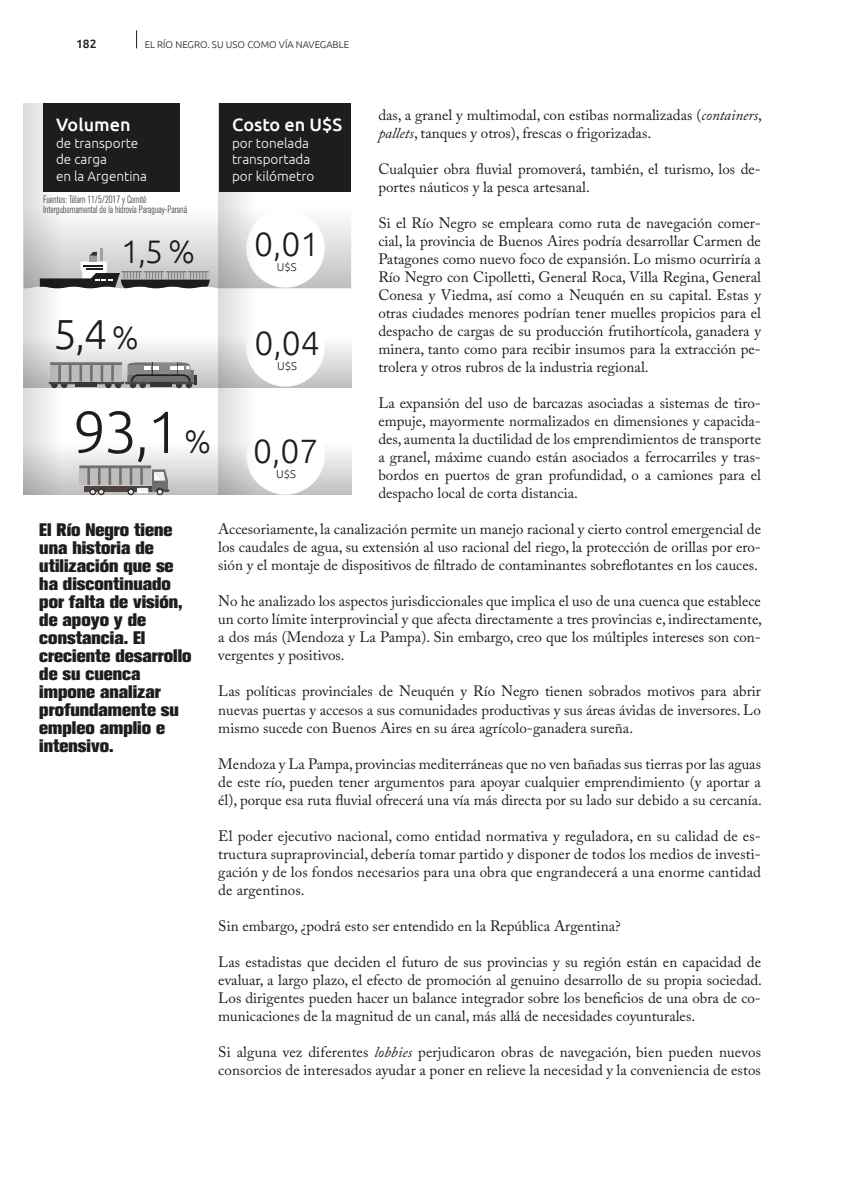
<style>
.page{position:relative;width:850px;height:1190px;background:#fff}
.page>*{position:absolute;margin:0;border:0;box-sizing:border-box;transform-origin:0 0}
.t1{font:300 59.25px "Ubuntu";color:#1d1d1b}
.t2{font:300 42px "Ubuntu";color:#1d1d1b}
.t3{font:300 33.75px "Ubuntu";color:#1d1d1b}
.t4{font:300 32.55px "Ubuntu";color:#1d1d1b}
.t5{font:800 18px/18px "Akzidenz Grotesk BQ";color:#1d1d1b}
.t6{font:500 18px "Ubuntu";color:#fff}
.t7{font:15px/18px "Adobe Caslon Pro";color:#1d1d1b;text-align:justify}
.t8{font:300 13.5px/16.5px "Ubuntu";color:#fff}
.t9{font:500 12px "Ubuntu";color:#1d1d1b}
.t10{font:300 11.25px "Ubuntu";color:#1d1d1b}
.t11{font:300 condensed 10.5px/10.5px "Akzidenz Grotesk BQ";color:#1d1d1b}
.t12{font:300 9.75px "Ubuntu";color:#1d1d1b}
.s1{font-size:32.55px}
.s2{font-style:italic}
</style>
<div class="page">
<svg style="left:136px;top:30px;width:1px;height:18px"></svg>
<svg style="left:70px;top:186px;width:281px;height:102px"></svg>
<div style="left:24px;top:322px;width:327px;height:66px;background:linear-gradient(to bottom,#fff,#c1c0c0)"></div>
<svg style="left:70px;top:362px;width:126px;height:26px;background:#8c8b8a"></svg>
<hr style="left:151px;top:382px;width:21px;height:4px;background:#3a3331">
<div style="left:24px;top:429px;width:327px;height:66px;background:linear-gradient(to bottom,#fff,#c2c1c1)"></div>
<svg style="left:79px;top:466px;width:90px;height:28px;background:#9d9b9a"></svg>
<div style="left:246px;top:209px;width:79px;height:79px;background:#fff;border-radius:50%"></div>
<div style="left:246px;top:308px;width:79px;height:79px;background:#fff;border-radius:50%"></div>
<div style="left:246px;top:416px;width:79px;height:79px;background:#fff;border-radius:50%"></div>
<svg style="left:218px;top:104px;width:47px;height:391px"></svg>
<svg style="left:24px;top:104px;width:46px;height:391px"></svg>
<div style="left:43px;top:104px;width:136px;height:88px;background:#1d1d1b"></div>
<div style="left:219px;top:104px;width:132px;height:88px;background:#1d1d1b"></div>
<p class="t9" style="left:76px;top:37px;width:22px">182</p>
<p class="t12" style="left:145px;top:39px;width:206px">EL RÍO NEGRO. SU USO COMO VÍA NAVEGABLE</p>
<p class="t6" style="left:56px;top:113px;width:76px">Volumen</p>
<p class="t8" style="left:56px;top:134px;width:93px">de transporte de carga<br>en la Argentina</p>
<p class="t11" style="left:43px;top:194px;width:145px">Fuentes: Télam 11/5/2017 y Comité<br>Intergubernamental de la hidrovía Paraguay-Paraná</p>
<h3 class="t4" style="left:121px;top:232px;width:75px">1,5 %</h3>
<h2 class="t2" style="left:53px;top:309px;width:87px">5,4 <span class="s1">%</span></h2>
<h1 class="t1" style="left:73px;top:396px;width:140px">93,1 <span class="s1">%</span></h1>
<p class="t5" style="left:39px;top:521px;width:154px">El Río Negro tiene una historia de utilización que se ha discontinuado por falta de visión, de apoyo y de constancia. El creciente desarrollo de su cuenca impone analizar profundamente su empleo amplio e intensivo.</p>
<p class="t7" style="left:378px;top:106px;width:385px">das, a granel y multimodal, con estibas normalizadas (<span class="s2">containers</span>, <span class="s2">pallets</span>, tanques y otros), frescas o frigorizadas.</p>
<p class="t7" style="left:378px;top:160px;width:384px">Cualquier obra fluvial promoverá, también, el turismo, los de&shy;portes náuticos y la pesca artesanal.</p>
<p class="t7" style="left:378px;top:214px;width:384px">Si el Río Negro se empleara como ruta de navegación comer&shy;cial, la provincia de Buenos Aires podría desarrollar Carmen de Patagones como nuevo foco de expansión. Lo mismo ocurriría a Río Negro con Cipolletti, General Roca, Villa Regina, General Conesa y Viedma, así como a Neuquén en su capital. Estas y otras ciudades menores podrían tener muelles propicios para el despacho de cargas de su producción frutihortícola, ganadera y minera, tanto como para recibir insumos para la extracción pe&shy;trolera y otros rubros de la industria regional.</p>
<p class="t7" style="left:378px;top:394px;width:384px">La expansión del uso de barcazas asociadas a sistemas de tiro&shy;empuje, mayormente normalizados en dimensiones y capacida&shy;des, aumenta la ductilidad de los emprendimientos de transporte a granel, máxime cuando están asociados a ferrocarriles y tras&shy;bordos en puertos de gran profundidad, o a camiones para el despacho local de corta distancia.</p>
<p class="t7" style="left:218px;top:520px;width:544px">Accesoriamente, la canalización permite un manejo racional y cierto control emergencial de los caudales de agua, su extensión al uso racional del riego, la protección de orillas por ero&shy;sión y el montaje de dispositivos de filtrado de contaminantes sobreflotantes en los cauces.</p>
<p class="t7" style="left:218px;top:592px;width:545px">No he analizado los aspectos jurisdiccionales que implica el uso de una cuenca que establece un corto límite interprovincial y que afecta directamente a tres provincias e, indirectamente, a dos más (Mendoza y La Pampa). Sin embargo, creo que los múltiples intereses son con&shy;vergentes y positivos.</p>
<p class="t7" style="left:218px;top:682px;width:544px">Las políticas provinciales de Neuquén y Río Negro tienen sobrados motivos para abrir nuevas puertas y accesos a sus comunidades productivas y sus áreas ávidas de inversores. Lo mismo sucede con Buenos Aires en su área agrícolo-ganadera sureña.</p>
<p class="t7" style="left:218px;top:754px;width:545px">Mendoza y La Pampa, provincias mediterráneas que no ven bañadas sus tierras por las aguas de este río, pueden tener argumentos para apoyar cualquier emprendimiento (y aportar a él), porque esa ruta fluvial ofrecerá una vía más directa por su lado sur debido a su cercanía.</p>
<p class="t7" style="left:218px;top:826px;width:544px">El poder ejecutivo nacional, como entidad normativa y reguladora, en su calidad de es&shy;tructura supraprovincial, debería tomar partido y disponer de todos los medios de investi&shy;gación y de los fondos necesarios para una obra que engrandecerá a una enorme cantidad de argentinos.</p>
<p class="t7" style="left:218px;top:916px;width:404px">Sin embargo, ¿podrá esto ser entendido en la República Argentina?</p>
<p class="t7" style="left:218px;top:952px;width:545px">Las estadistas que deciden el futuro de sus provincias y su región están en capacidad de evaluar, a largo plazo, el efecto de promoción al genuino desarrollo de su propia sociedad.<br>Los dirigentes pueden hacer un balance integrador sobre los beneficios de una obra de co&shy;municaciones de la magnitud de un canal, más allá de necesidades coyunturales.</p>
<p class="t7" style="left:218px;top:1042px;width:544px">Si alguna vez diferentes <span class="s2">lobbies</span> perjudicaron obras de navegación, bien pueden nuevos consorcios de interesados ayudar a poner en relieve la necesidad y la conveniencia de estos</p>
<p class="t6" style="left:232px;top:113px;width:112px">Costo en U$S</p>
<p class="t8" style="left:232px;top:134px;width:84px">por tonelada transportada por kilómetro</p>
<h3 class="t3" style="left:254px;top:223px;width:67px">0,01</h3>
<p class="t10" style="left:277px;top:260px;width:21px">U$S</p>
<h3 class="t3" style="left:254px;top:322px;width:67px">0,04</h3>
<p class="t10" style="left:277px;top:359px;width:21px">U$S</p>
<h3 class="t3" style="left:253px;top:430px;width:67px">0,07</h3>
<p class="t10" style="left:276px;top:467px;width:21px">U$S</p>
</div>
